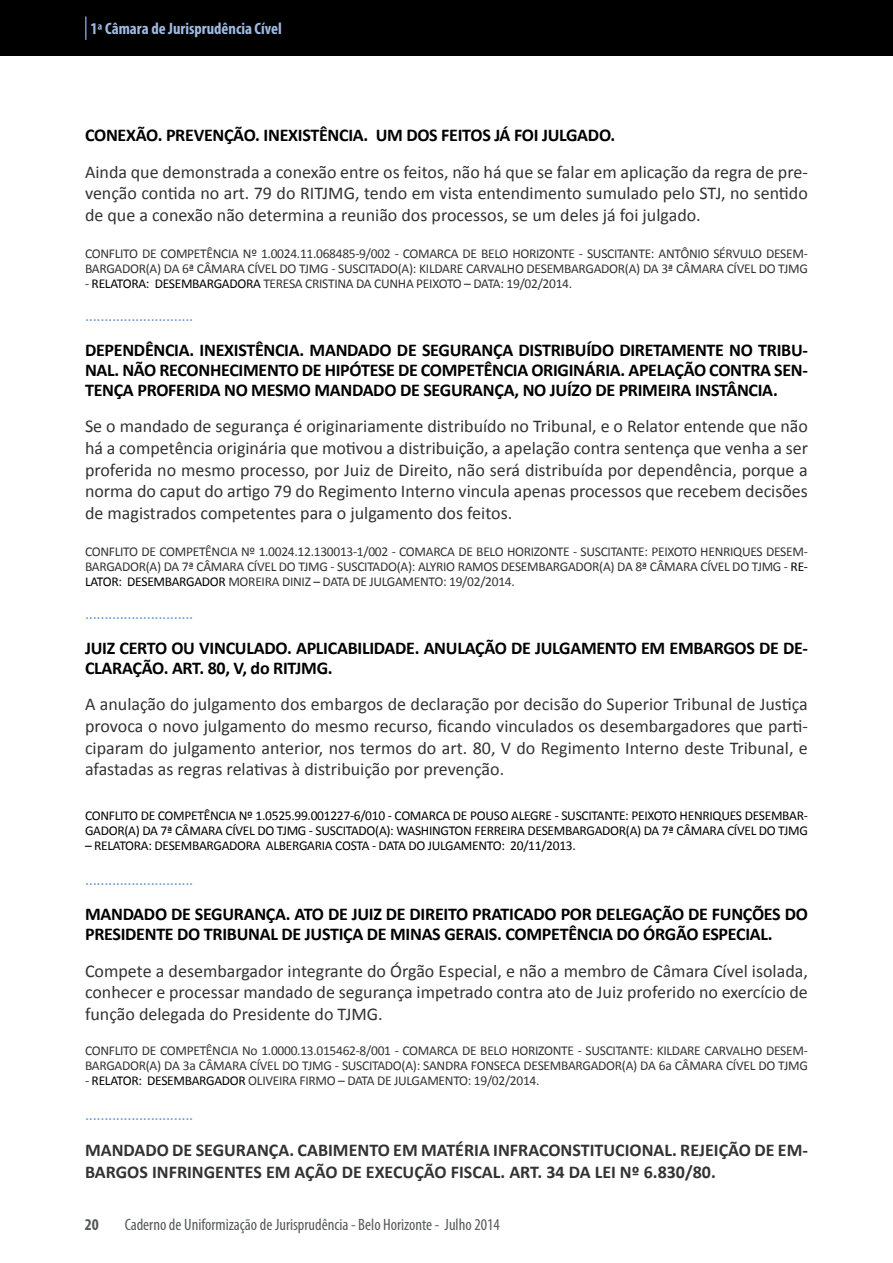
<style>
.page{position:relative;width:893px;height:1263px;background:#fff}
.page>*{position:absolute;margin:0;border:0;box-sizing:border-box;transform-origin:0 0}
.t1{font:18px/21.8px "Calibri";color:#333;text-align:justify}
.t2{font:700 18px/20px "Calibri";letter-spacing:-.015em;color:#000}
.t3{font:700 18px/21.8px "Calibri";color:#333}
.t4{font:16.5px "Calibri";color:#6699d1}
.t5{font:condensed 16.5px "Myriad Pro";color:#58595b}
.t6{font:700 condensed 16.5px "Myriad Pro";color:#9fbbe2}
.t7{font:700 condensed 16.5px "Myriad Pro";color:#58595b}
.t8{font:13.5px/15px "Calibri";letter-spacing:-.02em;color:#333}
.t9{font:13.5px/15px "Calibri";letter-spacing:-.02em;color:#000}
.s1{color:#000}
</style>
<div class="page">
<div style="left:0;top:0;width:893px;height:56px;background:#000"></div>
<hr style="left:85px;top:16px;width:2px;height:24px;background:#6699d1">
<p class="t6" style="left:91px;top:18px;width:193px">1ª Câmara de Jurisprudência Cível</p>
<p class="t2" style="left:85px;top:125px;width:532px">CONEXÃO. PREVENÇÃO. INEXISTÊNCIA. UM DOS FEITOS JÁ FOI JULGADO.</p>
<p class="t1" style="left:85px;top:161px;width:724px">Ainda que demonstrada a conexão entre os feitos, não há que se falar em aplicação da regra de pre&shy;venção contida no art. 79 do RITJMG, tendo em vista entendimento sumulado pelo STJ, no sentido de que a conexão não determina a reunião dos processos, se um deles já foi julgado.</p>
<p class="t8" style="left:85px;top:246px;width:724px">CONFLITO DE COMPETÊNCIA Nº 1.0024.11.068485-9/002 - COMARCA DE BELO HORIZONTE - SUSCITANTE: ANTÔNIO SÉRVULO DESEM-<br>BARGADOR(A) DA 6ª CÂMARA CÍVEL DO TJMG - SUSCITADO(A): KILDARE CARVALHO DESEMBARGADOR(A) DA 3ª CÂMARA CÍVEL DO TJMG</p>
<p class="t8" style="left:85px;top:276px;width:489px">- <span class="s1">RELATORA: DESEMBARGADORA</span> TERESA CRISTINA DA CUNHA PEIXOTO – DATA: 19/02/2014.</p>
<p class="t4" style="left:85px;top:305px;width:110px">............................</p>
<p class="t2" style="left:85px;top:340px;width:724px;text-align:justify">DEPENDÊNCIA. INEXISTÊNCIA. MANDADO DE SEGURANÇA DISTRIBUÍDO DIRETAMENTE NO TRIBU-NAL. NÃO RECONHECIMENTO DE HIPÓTESE DE COMPETÊNCIA ORIGINÁRIA. APELAÇÃO CONTRA SEN-TENÇA PROFERIDA NO MESMO MANDADO DE SEGURANÇA, NO JUÍZO DE PRIMEIRA INSTÂNCIA.</p>
<p class="t1" style="left:85px;top:415px;width:724px">Se o mandado de segurança é originariamente distribuído no Tribunal, e o Relator entende que não há a competência originária que motivou a distribuição, a apelação contra sentença que venha a ser proferida no mesmo processo, por Juiz de Direito, não será distribuída por dependência, porque a norma do caput do artigo 79 do Regimento Interno vincula apenas processos que recebem decisões de magistrados competentes para o julgamento dos feitos.</p>
<p class="t8" style="left:85px;top:544px;width:724px;text-align:justify">CONFLITO DE COMPETÊNCIA Nº 1.0024.12.130013-1/002 - COMARCA DE BELO HORIZONTE - SUSCITANTE: PEIXOTO HENRIQUES DESEM-BARGADOR(A) DA 7ª CÂMARA CÍVEL DO TJMG - SUSCITADO(A): ALYRIO RAMOS DESEMBARGADOR(A) DA 8ª CÂMARA CÍVEL DO TJMG - <span class="s1">RE-LATOR: DESEMBARGADOR</span> MOREIRA DINIZ – DATA DE JULGAMENTO: 19/02/2014.</p>
<p class="t4" style="left:85px;top:603px;width:110px">............................</p>
<p class="t2" style="left:85px;top:638px;width:724px">JUIZ CERTO OU VINCULADO. APLICABILIDADE. ANULAÇÃO DE JULGAMENTO EM EMBARGOS DE DE-<br>CLARAÇÃO. ART. 80, V, do RITJMG.</p>
<p class="t1" style="left:85px;top:693px;width:724px">A anulação do julgamento dos embargos de declaração por decisão do Superior Tribunal de Justiça provoca o novo julgamento do mesmo recurso, ficando vinculados os desembargadores que parti&shy;ciparam do julgamento anterior, nos termos do art. 80, V do Regimento Interno deste Tribunal, e afastadas as regras relativas à distribuição por prevenção.</p>
<p class="t9" style="left:85px;top:808px;width:724px">CONFLITO DE COMPETÊNCIA Nº 1.0525.99.001227-6/010 - COMARCA DE POUSO ALEGRE - SUSCITANTE: PEIXOTO HENRIQUES DESEMBAR-<br>GADOR(A) DA 7ª CÂMARA CÍVEL DO TJMG - SUSCITADO(A): WASHINGTON FERREIRA DESEMBARGADOR(A) DA 7ª CÂMARA CÍVEL DO TJMG</p>
<p class="t9" style="left:85px;top:838px;width:492px">– RELATORA: DESEMBARGADORA ALBERGARIA COSTA - DATA DO JULGAMENTO: 20/11/2013.</p>
<p class="t4" style="left:85px;top:869px;width:110px">............................</p>
<p class="t2" style="left:85px;top:904px;width:724px">MANDADO DE SEGURANÇA. ATO DE JUIZ DE DIREITO PRATICADO POR DELEGAÇÃO DE FUNÇÕES DO<br>PRESIDENTE DO TRIBUNAL DE JUSTIÇA DE MINAS GERAIS. COMPETÊNCIA DO ÓRGÃO ESPECIAL.</p>
<p class="t1" style="left:85px;top:960px;width:724px">Compete a desembargador integrante do Órgão Especial, e não a membro de Câmara Cível isolada, conhecer e processar mandado de segurança impetrado contra ato de Juiz proferido no exercício de função delegada do Presidente do TJMG.</p>
<p class="t8" style="left:85px;top:1043px;width:724px">CONFLITO DE COMPETÊNCIA No 1.0000.13.015462-8/001 - COMARCA DE BELO HORIZONTE - SUSCITANTE: KILDARE CARVALHO DESEM-<br>BARGADOR(A) DA 3a CÂMARA CÍVEL DO TJMG - SUSCITADO(A): SANDRA FONSECA DESEMBARGADOR(A) DA 6a CÂMARA CÍVEL DO TJMG</p>
<p class="t8" style="left:85px;top:1073px;width:456px">- <span class="s1">RELATOR: DESEMBARGADOR</span> OLIVEIRA FIRMO – DATA DE JULGAMENTO: 19/02/2014.</p>
<p class="t4" style="left:85px;top:1104px;width:110px">............................</p>
<p class="t3" style="left:85px;top:1139px;width:724px">MANDADO DE SEGURANÇA. CABIMENTO EM MATÉRIA INFRACONSTITUCIONAL. REJEIÇÃO DE EM-<br>BARGOS INFRINGENTES EM AÇÃO DE EXECUÇÃO FISCAL. ART. 34 DA LEI Nº 6.830/80.</p>
<p class="t7" style="left:85px;top:1214px;width:16px">20</p>
<p class="t5" style="left:125px;top:1215px;width:376px">Caderno de Uniformização de Jurisprudência - Belo Horizonte - Julho 2014</p>
</div>
